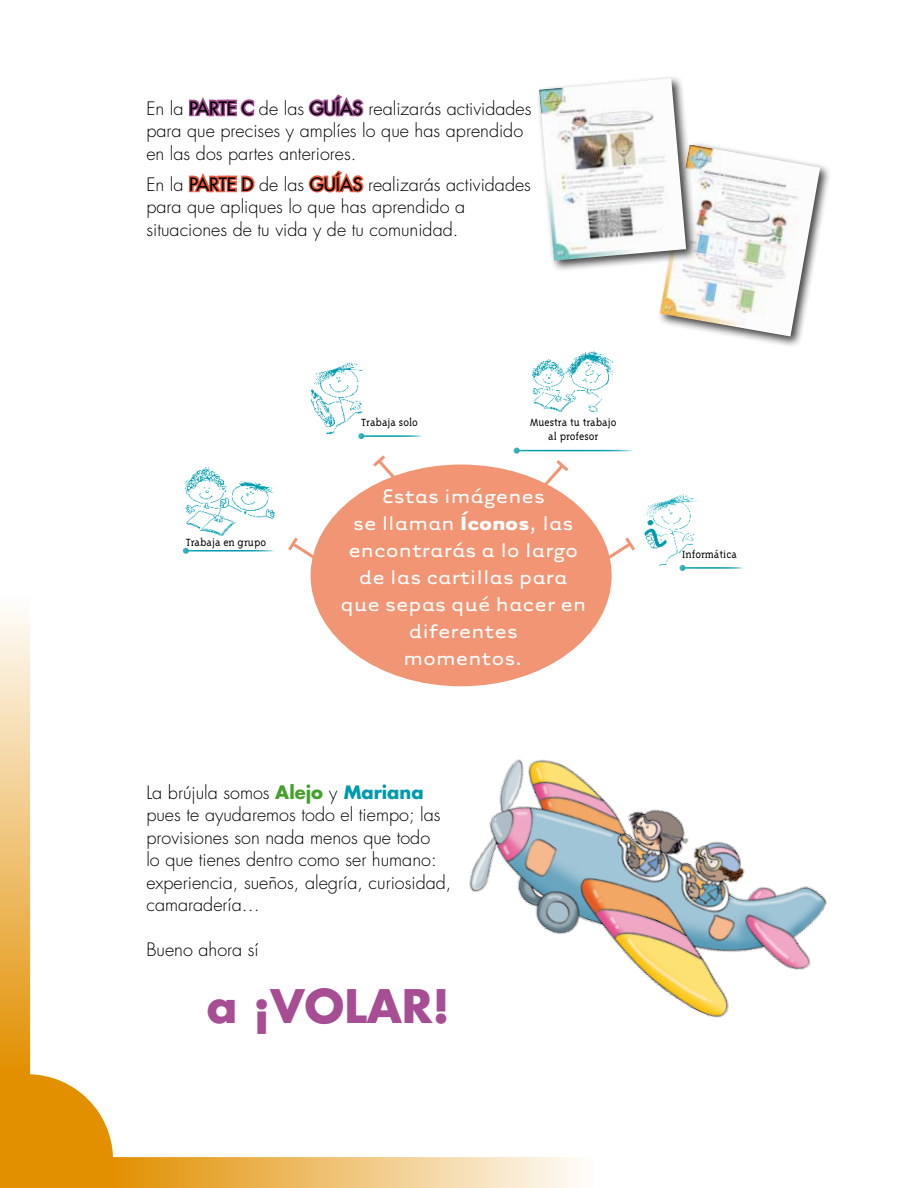
<style>
.page{position:relative;width:918px;height:1188px;background:#fff}
.page>*{position:absolute;margin:0;border:0;box-sizing:border-box;transform-origin:0 0}
.t1{font:700 45px "Futura";color:#a64d94}
.t2{font:22.5px/27px "Tarzana Wide";color:#fff;text-align:center}
.t3{font:300 18px/22.5px "Futura";color:#000}
.t4{font:300 12px/14.4px "Triplex Serif";color:#000;text-align:center}
.s1{font-weight:400}
.s2{font-weight:700}
.s3{font-weight:700;color:#44a12b}
.s4{font-weight:700;color:#009aae}
</style>
<div class="page">
<svg style="left:189px;top:97px;width:66px;height:20px"></svg>
<svg style="left:308px;top:94px;width:56px;height:23px"></svg>
<svg style="left:189px;top:173px;width:66px;height:20px"></svg>
<svg style="left:308px;top:170px;width:56px;height:23px"></svg>
<img style="left:596px;top:791px;width:231px;height:227px">
<div style="left:311px;top:465px;width:300px;height:221px;background:#f19574;border-radius:50%"></div>
<svg style="left:600px;top:534px;width:35px;height:31px"></svg>
<svg style="left:539px;top:460px;width:30px;height:32px"></svg>
<svg style="left:370px;top:455px;width:33px;height:32px"></svg>
<svg style="left:288px;top:534px;width:34px;height:31px"></svg>
<div style="left:656px;top:141px;width:176px;height:207px;background:#000;opacity:.75"></div>
<img style="left:660px;top:145px;width:160px;height:191px">
<div style="left:536px;top:75px;width:162px;height:197px;background:#000;opacity:.75"></div>
<img style="left:539px;top:78px;width:147px;height:183px">
<svg style="left:0;top:595px;width:596px;height:593px"></svg>
<img style="left:311px;top:362px;width:52px;height:72px">
<hr style="left:361px;top:435px;width:61px;height:2px;background:#009aae">
<svg style="left:358px;top:433px;width:6px;height:6px"></svg>
<img style="left:185px;top:467px;width:90px;height:69px">
<hr style="left:186px;top:550px;width:88px;height:2px;background:#009aae">
<svg style="left:183px;top:548px;width:6px;height:6px"></svg>
<img style="left:533px;top:351px;width:81px;height:61px">
<hr style="left:517px;top:450px;width:116px;height:1px;background:#009aae">
<svg style="left:514px;top:448px;width:6px;height:6px"></svg>
<img style="left:644px;top:494px;width:53px;height:73px">
<hr style="left:682px;top:567px;width:62px;height:2px;background:#009aae">
<svg style="left:679px;top:565px;width:6px;height:6px"></svg>
<p class="t3" style="left:146px;top:97px;width:387px">En la <span class="s1">PARTE C</span> de las <span class="s1">GUÍAS</span> realizarás actividades para que precises y amplíes lo que has aprendido en las dos partes anteriores.</p>
<p class="t3" style="left:146px;top:173px;width:386px">En la <span class="s1">PARTE D</span> de las <span class="s1">GUÍAS</span> realizarás actividades para que apliques lo que has aprendido a situaciones de tu vida y de tu comunidad.</p>
<p class="t4" style="left:186px;top:535px;width:82px">Trabaja en grupo</p>
<p class="t4" style="left:361px;top:415px;width:58px">Trabaja solo</p>
<p class="t4" style="left:530px;top:415px;width:88px">Muestra tu trabajo al profesor</p>
<p class="t2" style="left:341px;top:481px;width:247px">Estas imágenes<br>se llaman <span class="s2">Íconos</span>, las encontrarás a lo largo de las cartillas para que sepas qué hacer en diferentes<br>momentos.</p>
<p class="t3" style="left:146px;top:782px;width:307px">La brújula somos <span class="s3">Alejo</span> y <span class="s4">Mariana </span>pues te ayudaremos todo el tiempo; las provisiones son nada menos que todo<br>lo que tienes dentro como ser humano: experiencia, sueños, alegría, curiosidad, camaradería…</p>
<p class="t3" style="left:146px;top:939px;width:114px">Bueno ahora sí</p>
<h1 class="t1" style="left:207px;top:976px;width:244px">a ¡VOLAR!</h1>
<p class="t4" style="left:682px;top:547px;width:56px">Informática</p>
</div>
